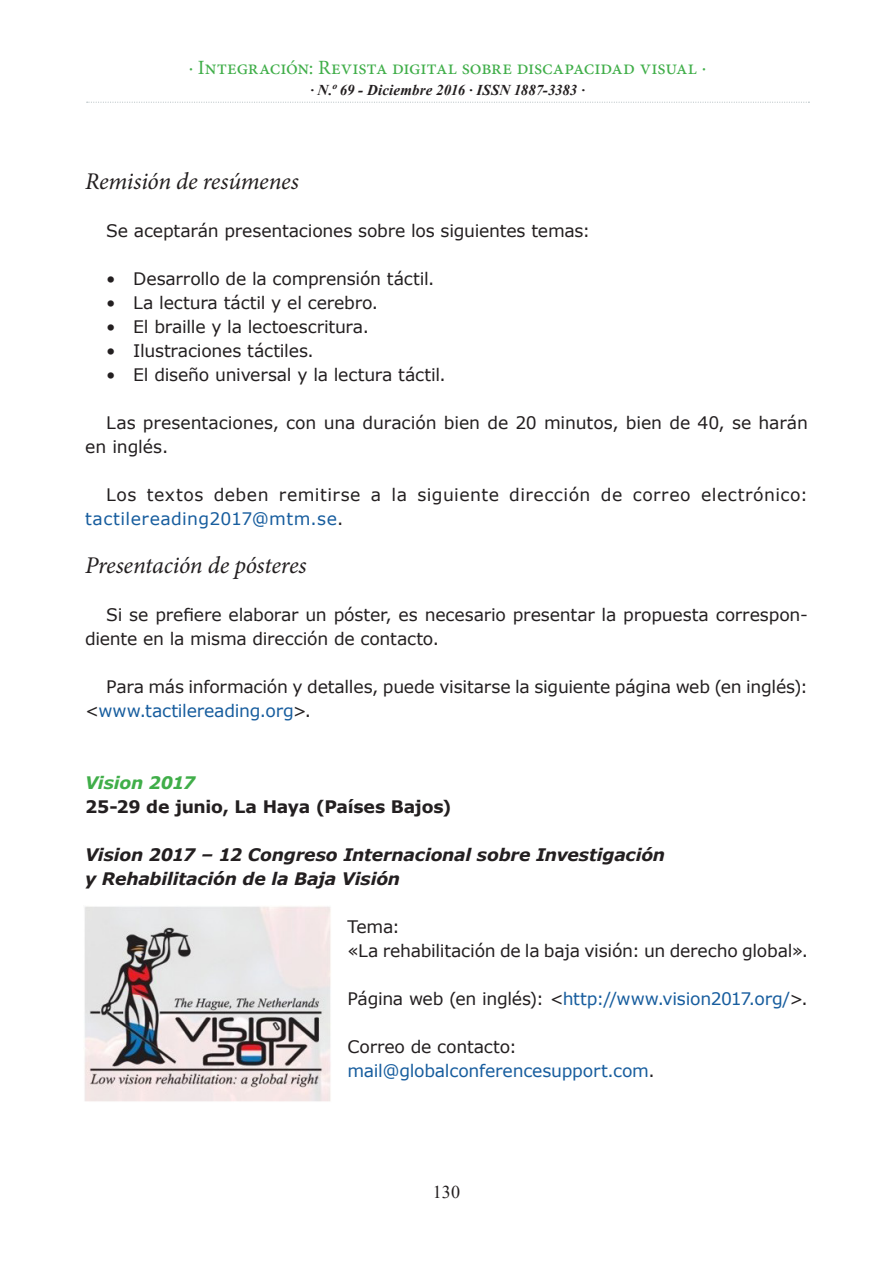
<style>
.page{position:relative;width:893px;height:1263px;background:#fff}
.page>*{position:absolute;margin:0;border:0;box-sizing:border-box;transform-origin:0 0}
.t1{font:italic 24px "Minion Pro";letter-spacing:-.015em;color:#231f20}
.t2{font:20.25px "Minion Pro";letter-spacing:-.01em;color:#40ae49}
.t3{font:18px "Times New Roman";color:#231f20}
.t4{font:17.25px/24px "Verdana";letter-spacing:-.01em;color:#231f20}
.t5{font:17.25px/24px "Verdana";letter-spacing:.03em;color:#231f20}
.t6{font:17.25px "Verdana";letter-spacing:-.015em;color:#175d9e}
.t7{font:italic 700 17.25px/24px "Verdana";letter-spacing:-.015em;color:#231f20}
.t8{font:700 17.25px "Verdana";letter-spacing:-.015em;color:#231f20}
.t9{font:italic 700 17.25px "Verdana";letter-spacing:-.015em;color:#40ae49}
.t10{font:italic 700 15px "Times New Roman";letter-spacing:.005em;color:#231f20}
.s1{color:#175d9e}
.s2{color:#231f20}
</style>
<div class="page">
<svg style="left:87px;top:102px;width:722px;height:1px"></svg>
<img style="left:84px;top:906px;width:247px;height:196px">
<p class="t2" style="left:189px;top:54px;width:519px">· Integración: Revista digital sobre discapacidad visual ·</p>
<p class="t10" style="left:310px;top:80px;width:276px">· N.º 69 - Diciembre 2016 · ISSN 1887-3383 ·</p>
<h5 class="t1" style="left:85px;top:165px;width:215px">Remisión de resúmenes</h5>
<p class="t4" style="left:106px;top:219px;width:486px">Se aceptarán presentaciones sobre los siguientes temas:</p>
<p class="t4" style="left:106px;top:267px;width:330px">• Desarrollo de la comprensión táctil.</p>
<p class="t4" style="left:106px;top:291px;width:273px">• La lectura táctil y el cerebro.</p>
<p class="t4" style="left:106px;top:315px;width:264px">• El braille y la lectoescritura.</p>
<p class="t4" style="left:106px;top:339px;width:209px">• Ilustraciones táctiles.</p>
<p class="t4" style="left:106px;top:363px;width:341px">• El diseño universal y la lectura táctil.</p>
<p class="t4" style="left:85px;top:411px;width:724px;text-indent:21px">Las presentaciones, con una duración bien de 20 minutos, bien de 40, se harán en inglés.</p>
<p class="t5" style="left:85px;top:483px;width:724px;text-indent:21px">Los textos deben remitirse a la siguiente dirección de correo electrónico: <span class="s1">tactilereading2017@mtm.se</span>.</p>
<h5 class="t1" style="left:85px;top:549px;width:223px">Presentación de pósteres</h5>
<p class="t4" style="left:85px;top:603px;width:724px;text-indent:21px">Si se prefiere elaborar un póster, es necesario presentar la propuesta correspon&shy;diente en la misma dirección de contacto.</p>
<p class="t4" style="left:85px;top:675px;width:724px;text-indent:21px">Para más información y detalles, puede visitarse la siguiente página web (en inglés): &lt;<span class="s1">www.tactilereading.org</span>&gt;.</p>
<h4 class="t9" style="left:85px;top:771px;width:112px">Vision 2017</h4>
<p class="t8" style="left:85px;top:795px;width:368px">25-29 de junio, La Haya (Países Bajos)</p>
<p class="t7" style="left:85px;top:843px;width:582px">Vision 2017 – 12 Congreso Internacional sobre Investigación y Rehabilitación de la Baja Visión</p>
<p class="t4" style="left:347px;top:915px;width:54px">Tema:</p>
<p class="t4" style="left:347px;top:939px;width:462px">«La rehabilitación de la baja visión: un derecho global».</p>
<p class="t6" style="left:347px;top:987px;width:462px"><span class="s2">Página web (en inglés): &lt;</span>http://www.vision2017.org/<span class="s2">&gt;.</span></p>
<p class="t4" style="left:347px;top:1035px;width:171px">Correo de contacto:</p>
<p class="t6" style="left:347px;top:1059px;width:309px">mail@globalconferencesupport.com<span class="s2">.</span></p>
<p class="t3" style="left:433px;top:1179px;width:28px">130</p>
</div>
